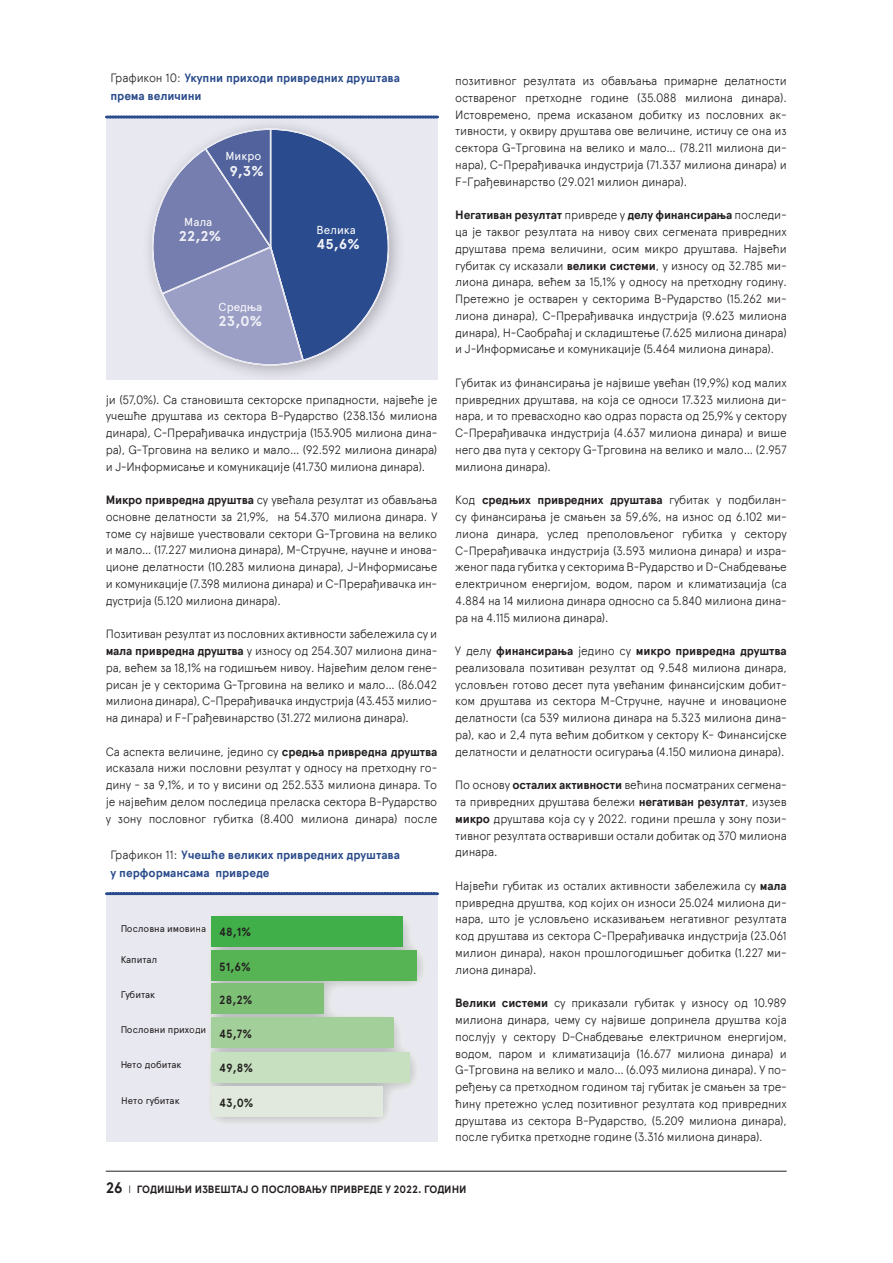
<style>
.page{position:relative;width:893px;height:1263px;background:#fff}
.page>*{position:absolute;margin:0;border:0;box-sizing:border-box;transform-origin:0 0}
.t1{font:700 14.25px "Apercu Pro";color:#fff}
.t2{font:300 12px/16.8px "Apercu Pro";letter-spacing:-.015em;color:#231f20;text-align:justify}
.t3{font:700 12px/18px "Apercu Pro";letter-spacing:-.01em;color:#2a4b8b}
.t4{font:700 11.85px "Apercu Pro";letter-spacing:.005em;color:#231f20;scale:.93 1}
.t5{font:11.55px "Apercu Pro";color:#fff}
.t6{font:700 10.5px "Apercu Pro";color:#231f20}
.t7{font:9.75px "Apercu Pro";color:#231f20}
.s1{font-weight:300;color:#231f20}
.s2{font-weight:700}
.s3{font-size:15px}
.s4{font-weight:300}
</style>
<div class="page">
<hr style="left:106px;top:1171px;width:681px;height:1px;background:#231f20">
<div style="left:106px;top:894px;width:332px;height:248px;background:#e8e8f1"></div>
<svg style="left:106px;top:892px;width:332px;height:3px"></svg>
<img style="left:210px;top:915px;width:214px;height:209px">
<div style="left:212px;top:1086px;width:171px;height:30px;background:#e1eedd"></div>
<div style="left:212px;top:1052px;width:198px;height:31px;background:#c7e0bf"></div>
<div style="left:212px;top:1018px;width:182px;height:30px;background:#a3cf9a"></div>
<div style="left:212px;top:983px;width:112px;height:31px;background:#7fc077"></div>
<div style="left:212px;top:950px;width:205px;height:30px;background:#56b455"></div>
<div style="left:212px;top:916px;width:191px;height:31px;background:#40ae49"></div>
<div style="left:106px;top:117px;width:332px;height:262px;background:#e8e8f1"></div>
<svg style="left:106px;top:116px;width:332px;height:2px"></svg>
<div style="left:141px;top:117px;width:265px;height:266px;background:#231f20;opacity:.3"></div>
<svg style="left:152px;top:128px;width:237px;height:238px"></svg>
<p class="t3" style="left:111px;top:68px;width:291px"><span class="s1">Графикон 10:</span> Укупни приходи привредних друштава према величини</p>
<p class="t5" style="left:225px;top:148px;width:37px">Микро</p>
<p class="t1" style="left:229px;top:160px;width:36px">9,3%</p>
<p class="t5" style="left:184px;top:213px;width:30px">Мала</p>
<p class="t1" style="left:179px;top:225px;width:43px">22,2%</p>
<p class="t5" style="left:219px;top:298px;width:45px">Средња</p>
<p class="t1" style="left:219px;top:310px;width:45px">23,0%</p>
<p class="t5" style="left:317px;top:221px;width:41px">Велика</p>
<p class="t1" style="left:317px;top:233px;width:44px">45,6%</p>
<p class="t2" style="left:106px;top:390px;width:333px">ји (57,0%). Са становишта секторске припадности, највеће је учешће друштава из сектора В-Рударство (238.136 милиона динара), С-Прерађивачка индустрија (153.905 милиона дина&shy;ра), G-Трговина на велико и мало… (92.592 милиона динара) и Ј-Информисање и комуникације (41.730 милиона динара).</p>
<p class="t2" style="left:106px;top:490px;width:333px"><span class="s2">Микро привредна друштва</span> су увећала резултат из обављања основне делатности за 21,9%, на 54.370 милиона динара. У томе су највише учествовали сектори G-Трговина на велико и мало… (17.227 милионa динара), М-Стручне, научне и инова&shy;ционе делатности (10.283 милиона динара), Ј-Информисање и комуникације (7.398 милиона динара) и С-Прерађивачка ин&shy;дустрија (5.120 милиона динара).</p>
<p class="t2" style="left:106px;top:624px;width:333px">Позитиван резултат из пословних активности забележила су и <span class="s2">мала привредна друштва</span> у износу од 254.307 милиона дина&shy;ра, већем за 18,1% на годишњем нивоу. Највећим делом гене&shy;рисан је у секторима G-Трговина на велико и мало… (86.042 милиона динара), С-Прерађивачка индустрија (43.453 милио&shy;на динара) и F-Грађевинарство (31.272 милиона динара).</p>
<p class="t2" style="left:106px;top:742px;width:333px">Са аспекта величине, једино су <span class="s2">средња привредна друштва </span>исказала нижи пословни резултат у односу на претходну го&shy;дину ‒ за 9,1%, и то у висини од 252.533 милиона динара. То је највећим делом последица преласка сектора В-Рударство у зону пословног губитка (8.400 милиона динара) после</p>
<p class="t3" style="left:111px;top:845px;width:291px"><span class="s1">Графикон 11:</span> Учешће великих привредних друштава у перформансама привреде</p>
<p class="t7" style="left:120px;top:921px;width:87px">Пословна имовина</p>
<p class="t7" style="left:120px;top:952px;width:39px">Капитал</p>
<p class="t7" style="left:120px;top:987px;width:36px">Губитак</p>
<p class="t7" style="left:120px;top:1022px;width:87px">Пословни приходи</p>
<p class="t7" style="left:120px;top:1057px;width:63px">Нето добитак</p>
<p class="t7" style="left:121px;top:1093px;width:60px">Нето губитак</p>
<p class="t4" style="left:219px;top:923px;width:36px">48,1%</p>
<p class="t4" style="left:219px;top:958px;width:35px">51,6%</p>
<p class="t4" style="left:219px;top:991px;width:37px">28,2%</p>
<p class="t4" style="left:219px;top:1025px;width:36px">45,7%</p>
<p class="t4" style="left:219px;top:1059px;width:38px">49,8%</p>
<p class="t4" style="left:219px;top:1094px;width:38px">43,0%</p>
<p class="t2" style="left:455px;top:71px;width:333px">позитивног резултата из обављања примарне делатности оствареног претходне године (35.088 милиона динара).<br>Истовремено, према исказаном добитку из пословних ак&shy;тивности, у оквиру друштава ове величине, истичу се она из сектора G-Трговина на велико и мало… (78.211 милиона ди&shy;нара), С-Прерађивачка индустрија (71.337 милиона динара) и F-Грађевинарство (29.021 милион динара).</p>
<p class="t2" style="left:455px;top:206px;width:333px"><span class="s2">Негативан резултат</span> привреде у <span class="s2">делу финансирања</span> последи&shy;ца је таквог резултата на нивоу свих сегмената привредних друштава према величини, осим микро друштава. Највећи губитак су исказали <span class="s2">велики системи</span>, у износу од 32.785 ми&shy;лиона динара, већем за 15,1% у односу на претходну годину.<br>Претежно је остварен у секторима В-Рударство (15.262 ми&shy;лиона динара), С-Прерађивачка индустрија (9.623 милиона динара), Н-Саобраћај и складиштење (7.625 милиона динара) и Ј-Информисање и комуникације (5.464 милиона динара).</p>
<p class="t2" style="left:455px;top:373px;width:333px">Губитак из финансирања је највише увећан (19,9%) код малих привредних друштава, на која се односи 17.323 милиона ди&shy;нара, и то превасходно као одраз пораста од 25,9% у сектору С-Прерађивачка индустрија (4.637 милиона динара) и више него два пута у сектору G-Трговина на велико и мало… (2.957 милиона динара).</p>
<p class="t2" style="left:455px;top:491px;width:333px">Код <span class="s2">средњих привредних друштава</span> губитак у подбилан&shy;су финансирања је смањен за 59,6%, на износ од 6.102 ми&shy;лиона динара, услед преполовљеног губитка у сектору С-Прерађивачка индустрија (3.593 милиона динара) и изра&shy;женог пада губитка у секторима В-Рударство и D-Снабдевање електричном енергијом, водом, паром и климатизација (са 4.884 на 14 милиона динара односно са 5.840 милиона дина&shy;ра на 4.115 милиона динара).</p>
<p class="t2" style="left:455px;top:641px;width:333px">У делу <span class="s2">финансирања</span> једино су <span class="s2">микро привредна друштва </span>реализовала позитиван резултат од 9.548 милиона динара, условљен готово десет пута увећаним финансијским добит&shy;ком друштава из сектора М-Стручне, научне и иновационе делатности (са 539 милиона динара на 5.323 милиона дина&shy;ра), као и 2,4 пута већим добитком у сектору К- Финансијске делатности и делатности осигурања (4.150 милиона динара).</p>
<p class="t2" style="left:455px;top:775px;width:333px">По основу <span class="s2">осталих активности</span> већина посматраних сегмена&shy;та привредних друштава бележи <span class="s2">негативан резултат</span>, изузев <span class="s2">микро</span> друштава која су у 2022. години прешла у зону пози&shy;тивног резултата остваривши остали добитак од 370 милиона динара.</p>
<p class="t2" style="left:455px;top:876px;width:333px">Највећи губитак из осталих активности забележила су <span class="s2">мала </span>привредна друштва, код којих он износи 25.024 милиона ди&shy;нара, што је условљено исказивањем негативног резултата код друштава из сектора С-Прерађивачка индустрија (23.061 милион динара), након прошлогодишњег добитка (1.227 ми&shy;лиона динара).</p>
<p class="t2" style="left:455px;top:993px;width:333px"><span class="s2">Велики системи</span> су приказали губитак у износу од 10.989 милиона динара, чему су највише допринела друштва која послују у сектору D-Снабдевање електричном енергијом, водом, паром и климатизација (16.677 милиона динара) и G-Трговина на велико и мало… (6.093 милиона динара). У по&shy;ређењу са претходном годином тај губитак је смањен за тре&shy;ћину претежно услед позитивног резултата код привредних друштава из сектора В-Рударство, (5.209 милиона динара), после губитка претходне године (3.316 милиона динара).</p>
<p class="t6" style="left:106px;top:1181px;width:362px"><span class="s3">26</span> <span class="s4">l</span> ГОДИШЊИ ИЗВЕШТАЈ О ПОСЛОВАЊУ ПРИВРЕДЕ У 2022. ГОДИНИ</p>
</div>
